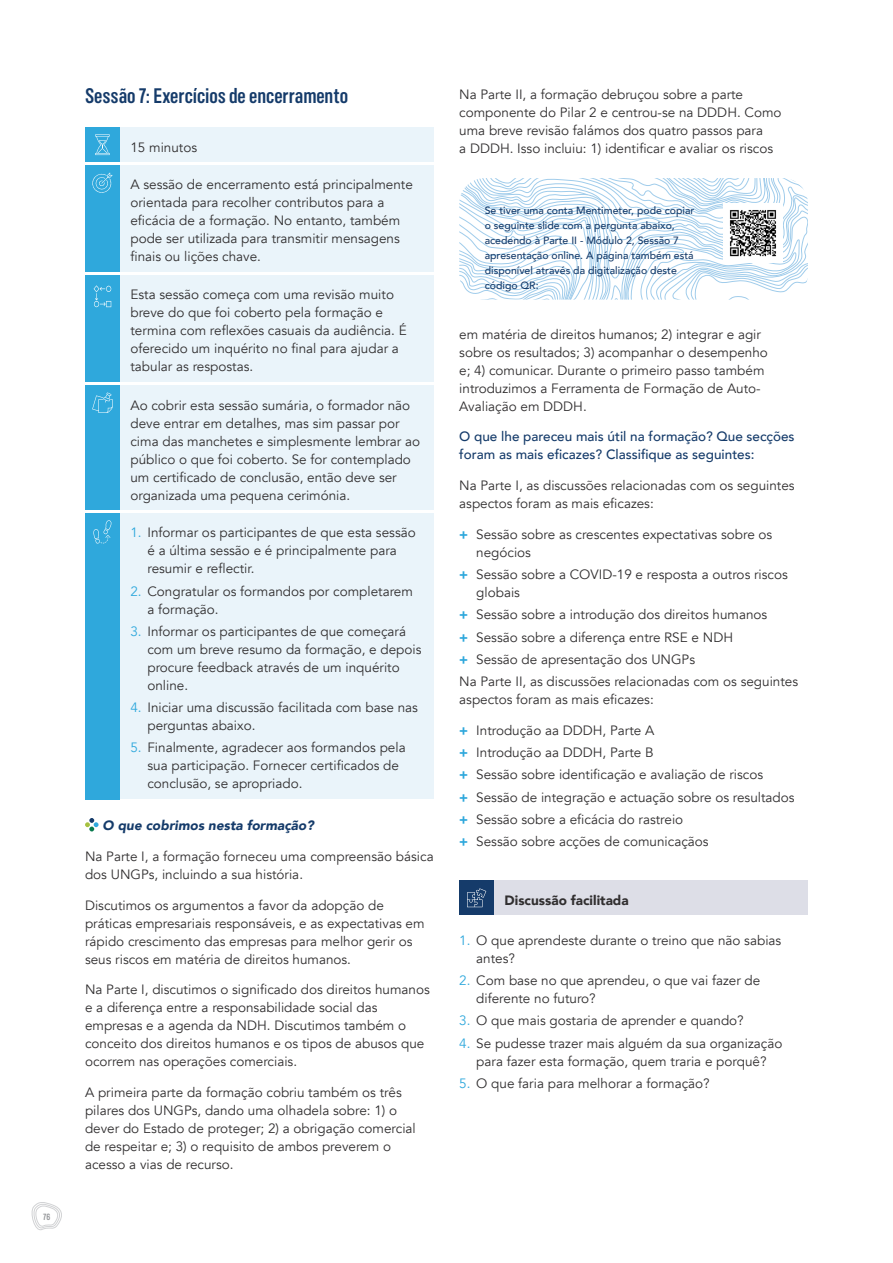
<style>
.page{position:relative;width:893px;height:1263px;background:#fff}
.page>*{position:absolute;margin:0;border:0;box-sizing:border-box;transform-origin:0 0}
.Body_text{font:700 21px "Marsden Cm Semi";color:#153b6a}
.Body_text-2{font:13.5px/18px "Avenir";color:#312f30}
.Body_text-3{font:500 13.5px/18px "Avenir";color:#153b6a}
.Body_text-4{font:italic 900 13.5px "Avenir";color:#153b6a}
.Body_text-5{font:900 13.5px "Avenir";color:#312f30}
.Highlight_text{font:500 10.5px/15px "Avenir";color:#153b6a}
.t1{font:700 9px "Marsden Cm Semi";color:#939598}
.s1{color:#2fa8dc}
.s2{font-weight:900;color:#2fa8dc}
</style>
<div class="page">
<div style="left:120px;top:385px;width:314px;height:125px;background:#eaf4fa"></div>
<div style="left:85px;top:385px;width:35px;height:125px;background:#2fa8dc"></div>
<svg style="left:92px;top:392px;width:21px;height:21px"></svg>
<div style="left:120px;top:513px;width:314px;height:286px;background:#eaf4fa"></div>
<div style="left:85px;top:513px;width:35px;height:287px;background:#2fa8dc"></div>
<svg style="left:93px;top:520px;width:18px;height:24px"></svg>
<div style="left:120px;top:127px;width:314px;height:35px;background:#eaf4fa"></div>
<div style="left:85px;top:127px;width:35px;height:35px;background:#2fa8dc"></div>
<svg style="left:95px;top:134px;width:15px;height:21px"></svg>
<div style="left:120px;top:165px;width:314px;height:107px;background:#eaf4fa"></div>
<div style="left:85px;top:165px;width:35px;height:107px;background:#2fa8dc"></div>
<svg style="left:92px;top:173px;width:21px;height:20px"></svg>
<div style="left:85px;top:275px;width:35px;height:107px;background:#2fa8dc"></div>
<svg style="left:94px;top:285px;width:17px;height:22px"></svg>
<div style="left:120px;top:275px;width:314px;height:107px;background:#eaf4fa"></div>
<svg style="left:85px;top:818px;width:14px;height:13px"></svg>
<svg style="left:459px;top:178px;width:349px;height:122px"></svg>
<img style="left:724px;top:204px;width:58px;height:58px">
<div style="left:494px;top:880px;width:314px;height:35px;background:#dddee7"></div>
<div style="left:459px;top:880px;width:35px;height:35px;background:#153b6a"></div>
<svg style="left:467px;top:888px;width:19px;height:19px"></svg>
<svg style="left:31px;top:1202px;width:31px;height:29px"></svg>
<p class="t1" style="left:43px;top:1212px;width:9px">76</p>
<p class="Body_text" style="left:85px;top:85px;width:265px">Sessão 7: Exercícios de encerramento</p>
<p class="Body_text-2" style="left:130px;top:138px;width:68px">15 minutos</p>
<p class="Body_text-2" style="left:130px;top:176px;width:284px">A sessão de encerramento está principalmente orientada para recolher contributos para a eficácia de a formação. No entanto, também pode ser utilizada para transmitir mensagens finais ou lições chave.</p>
<p class="Body_text-2" style="left:130px;top:286px;width:278px">Esta sessão começa com uma revisão muito breve do que foi coberto pela formação e termina com reflexões casuais da audiência. É oferecido um inquérito no final para ajudar a tabular as respostas.</p>
<p class="Body_text-2" style="left:130px;top:396px;width:291px">Ao cobrir esta sessão sumária, o formador não deve entrar em detalhes, mas sim passar por cima das manchetes e simplesmente lembrar ao público o que foi coberto. Se for contemplado um certificado de conclusão, então deve ser organizada uma pequena cerimónia.</p>
<p class="Body_text-2" style="left:147px;top:524px;width:270px;text-indent:-17px"><span class="s1">1.</span> Informar os participantes de que esta sessão é a última sessão e é principalmente para resumir e reflectir.</p>
<p class="Body_text-2" style="left:147px;top:582px;width:267px;text-indent:-17px"><span class="s1">2.</span> Congratular os formandos por completarem a formação.</p>
<p class="Body_text-2" style="left:147px;top:622px;width:276px;text-indent:-17px"><span class="s1">3.</span> Informar os participantes de que começará com um breve resumo da formação, e depois procure feedback através de um inquérito online.</p>
<p class="Body_text-2" style="left:147px;top:699px;width:272px;text-indent:-17px"><span class="s1">4.</span> Iniciar uma discussão facilitada com base nas perguntas abaixo.</p>
<p class="Body_text-2" style="left:147px;top:739px;width:260px;text-indent:-17px"><span class="s1">5.</span> Finalmente, agradecer aos formandos pela sua participação. Fornecer certificados de conclusão, se apropriado.</p>
<p class="Body_text-4" style="left:103px;top:814px;width:213px">O que cobrimos nesta formação?</p>
<p class="Body_text-2" style="left:85px;top:847px;width:350px">Na Parte I, a formação forneceu uma compreensão básica dos UNGPs, incluindo a sua história.</p>
<p class="Body_text-2" style="left:85px;top:896px;width:341px">Discutimos os argumentos a favor da adopção de práticas empresariais responsáveis, e as expectativas em rápido crescimento das empresas para melhor gerir os seus riscos em matéria de direitos humanos.</p>
<p class="Body_text-2" style="left:85px;top:981px;width:346px">Na Parte I, discutimos o significado dos direitos humanos e a diferença entre a responsabilidade social das empresas e a agenda da NDH. Discutimos também o conceito dos direitos humanos e os tipos de abusos que ocorrem nas operações comerciais.</p>
<p class="Body_text-2" style="left:85px;top:1084px;width:332px">A primeira parte da formação cobriu também os três pilares dos UNGPs, dando uma olhadela sobre: 1) o dever do Estado de proteger; 2) a obrigação comercial de respeitar e; 3) o requisito de ambos preverem o acesso a vias de recurso.</p>
<p class="Body_text-2" style="left:459px;top:85px;width:324px">Na Parte II, a formação debruçou sobre a parte componente do Pilar 2 e centrou-se na DDDH. Como uma breve revisão falámos dos quatro passos para<br>a DDDH. Isso incluiu: 1) identificar e avaliar os riscos</p>
<p class="Highlight_text" style="left:485px;top:202px;width:211px">Se tiver uma conta Mentimeter, pode copiar o seguinte slide com a pergunta abaixo, acedendo à Parte II - Módulo 2, Sessão 7 apresentação online. A página também está disponível através da digitalização deste código QR:</p>
<p class="Body_text-2" style="left:459px;top:325px;width:310px">em matéria de direitos humanos; 2) integrar e agir sobre os resultados; 3) acompanhar o desempenho e; 4) comunicar. Durante o primeiro passo também introduzimos a Ferramenta de Formação de Auto-Avaliação em DDDH.</p>
<p class="Body_text-3" style="left:459px;top:427px;width:337px">O que lhe pareceu mais útil na formação? Que secções foram as mais eficazes? Classifique as seguintes:</p>
<p class="Body_text-2" style="left:459px;top:477px;width:337px">Na Parte I, as discussões relacionadas com os seguintes aspectos foram as mais eficazes:</p>
<p class="Body_text-2" style="left:476px;top:525px;width:298px;text-indent:-17px"><span class="s2">+</span> Sessão sobre as crescentes expectativas sobre os negócios</p>
<p class="Body_text-2" style="left:476px;top:566px;width:313px;text-indent:-17px"><span class="s2">+</span> Sessão sobre a COVID-19 e resposta a outros riscos globais</p>
<p class="Body_text-2" style="left:459px;top:606px;width:310px"><span class="s2">+</span> Sessão sobre a introdução dos direitos humanos</p>
<p class="Body_text-2" style="left:459px;top:628px;width:275px"><span class="s2">+</span> Sessão sobre a diferença entre RSE e NDH</p>
<p class="Body_text-2" style="left:459px;top:650px;width:237px"><span class="s2">+</span> Sessão de apresentação dos UNGPs</p>
<p class="Body_text-2" style="left:459px;top:673px;width:340px">Na Parte II, as discussões relacionadas com os seguintes aspectos foram as mais eficazes:</p>
<p class="Body_text-2" style="left:459px;top:721px;width:197px"><span class="s2">+</span> Introdução aa DDDH, Parte A</p>
<p class="Body_text-2" style="left:459px;top:744px;width:196px"><span class="s2">+</span> Introdução aa DDDH, Parte B</p>
<p class="Body_text-2" style="left:459px;top:766px;width:305px"><span class="s2">+</span> Sessão sobre identificação e avaliação de riscos</p>
<p class="Body_text-2" style="left:459px;top:788px;width:337px"><span class="s2">+</span> Sessão de integração e actuação sobre os resultados</p>
<p class="Body_text-2" style="left:459px;top:810px;width:226px"><span class="s2">+</span> Sessão sobre a eficácia do rastreio</p>
<p class="Body_text-2" style="left:459px;top:833px;width:251px"><span class="s2">+</span> Sessão sobre acções de comunicaçãos</p>
<p class="Body_text-5" style="left:505px;top:888px;width:126px">Discussão facilitada</p>
<p class="Body_text-2" style="left:476px;top:931px;width:307px;text-indent:-17px"><span class="s1">1.</span> O que aprendeste durante o treino que não sabias antes?</p>
<p class="Body_text-2" style="left:476px;top:972px;width:286px;text-indent:-17px"><span class="s1">2.</span> Com base no que aprendeu, o que vai fazer de diferente no futuro?</p>
<p class="Body_text-2" style="left:459px;top:1012px;width:286px"><span class="s1">3.</span> O que mais gostaria de aprender e quando?</p>
<p class="Body_text-2" style="left:459px;top:1034px;width:325px;text-align:center"><span class="s1">4.</span> Se pudesse trazer mais alguém da sua organização para fazer esta formação, quem traria e porquê?</p>
<p class="Body_text-2" style="left:459px;top:1074px;width:252px"><span class="s1">5.</span> O que faria para melhorar a formação?</p>
</div>
